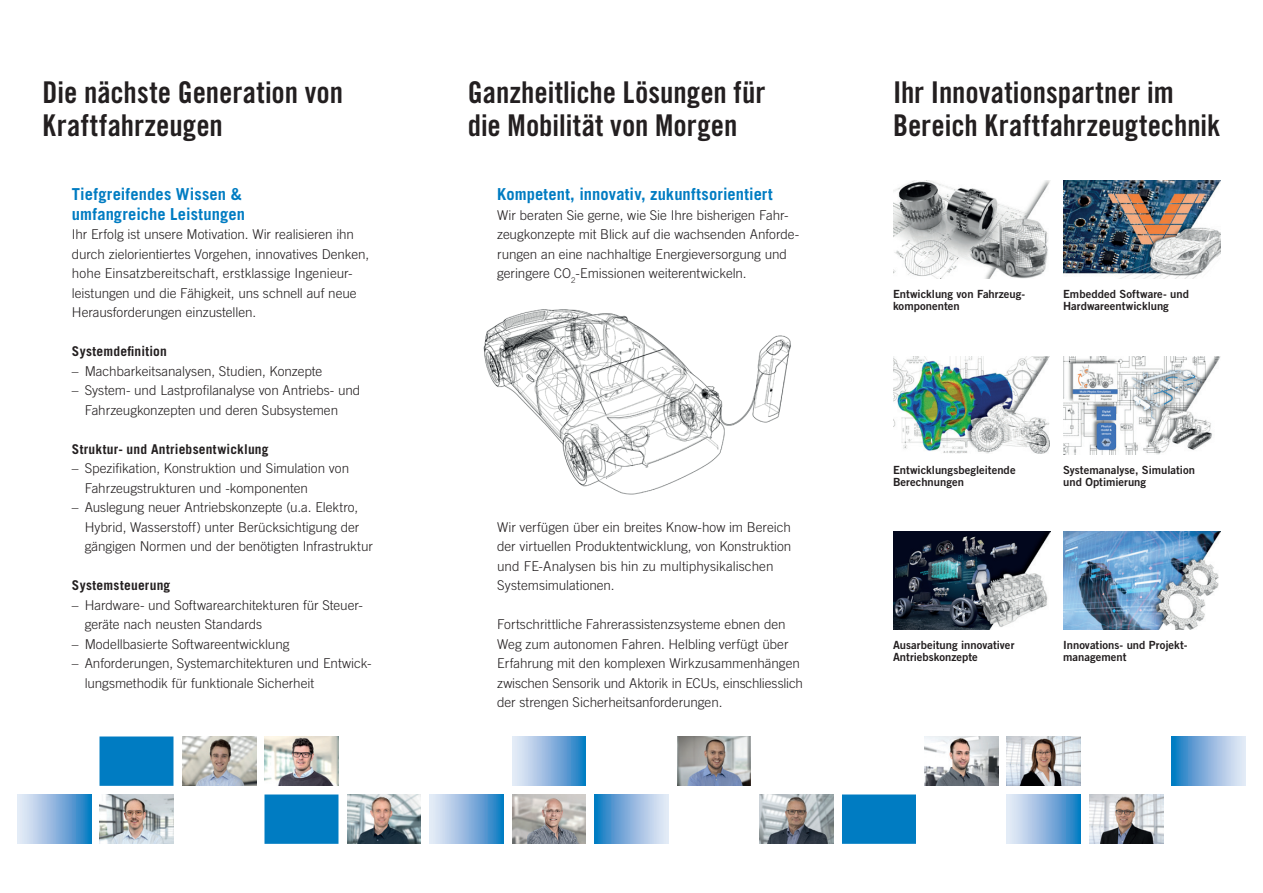
<style>
.page{position:relative;width:1263px;height:893px;background:#fff}
.page>*{position:absolute;margin:0;border:0;box-sizing:border-box;transform-origin:0 0}
.t1{font:30px/33px "Trade Gothic LT Bold Cond Twenty";color:#231f20}
.t2{font:700 16.5px/19.5px "Trade Gothic LT";letter-spacing:.005em;color:#007cc2}
.t3{font:300 13.5px/19.5px "Trade Gothic LT";letter-spacing:-.005em;color:#231f20}
.t4{font:700 13.5px "Trade Gothic LT";letter-spacing:.015em;color:#231f20}
.t5{font:11.25px/12.1px "Trade Gothic LT Bold Two";color:#231f20}
</style>
<div class="page">
<img style="left:893px;top:532px;width:157px;height:97px">
<img style="left:893px;top:356px;width:157px;height:98px">
<img style="left:893px;top:181px;width:157px;height:97px">
<img style="left:1063px;top:532px;width:157px;height:97px">
<img style="left:1063px;top:356px;width:157px;height:99px">
<img style="left:1063px;top:181px;width:157px;height:97px">
<svg style="left:1172px;top:736px;width:74px;height:50px;background:#85b3dd"></svg>
<div style="left:842px;top:794px;width:74px;height:50px;background:#007cc2"></div>
<img style="left:924px;top:736px;width:74px;height:50px">
<img style="left:1007px;top:736px;width:74px;height:50px">
<img style="left:483px;top:309px;width:308px;height:186px">
<svg style="left:594px;top:794px;width:74px;height:50px;background:#84b3dd"></svg>
<svg style="left:429px;top:794px;width:74px;height:50px;background:#8ab6de"></svg>
<svg style="left:17px;top:794px;width:74px;height:50px;background:#88b5de"></svg>
<svg style="left:512px;top:736px;width:74px;height:50px;background:#88b5de"></svg>
<img style="left:677px;top:736px;width:74px;height:50px">
<div style="left:264px;top:794px;width:74px;height:50px;background:#007cc2"></div>
<div style="left:99px;top:736px;width:74px;height:50px;background:#007cc2"></div>
<img style="left:99px;top:794px;width:74px;height:50px">
<img style="left:347px;top:794px;width:74px;height:50px">
<img style="left:264px;top:736px;width:74px;height:50px">
<img style="left:512px;top:794px;width:74px;height:50px">
<img style="left:759px;top:794px;width:74px;height:50px">
<img style="left:1090px;top:794px;width:74px;height:50px">
<img style="left:182px;top:736px;width:74px;height:50px">
<svg style="left:1007px;top:794px;width:74px;height:50px;background:#87b5de"></svg>
<h1 class="t1" style="left:43px;top:75px;width:302px">Die nächste Generation von<br>Kraftfahrzeugen</h1>
<p class="t2" style="left:72px;top:184px;width:175px">Tiefgreifendes Wissen &amp; umfangreiche Leistungen</p>
<p class="t3" style="left:72px;top:225px;width:299px">Ihr Erfolg ist unsere Motivation. Wir realisieren ihn durch zielorientiertes Vorgehen, innovatives Denken, hohe Einsatzbereitschaft, erstklassige Ingenieur&shy;leistungen und die Fähigkeit, uns schnell auf neue Herausforderungen einzustellen.</p>
<p class="t4" style="left:72px;top:343px;width:96px">Systemdefinition</p>
<p class="t3" style="left:72px;top:361px;width:252px">– Machbarkeitsanalysen, Studien, Konzepte</p>
<p class="t3" style="left:85px;top:381px;width:277px;text-indent:-13px">– System- und Lastprofilanalyse von Antriebs- und<br>Fahrzeugkonzepten und deren Subsystemen</p>
<p class="t4" style="left:72px;top:441px;width:198px">Struktur- und Antriebsentwicklung</p>
<p class="t3" style="left:85px;top:459px;width:266px;text-indent:-13px">– Spezifikation, Konstruktion und Simulation von<br>Fahrzeugstrukturen und -komponenten</p>
<p class="t3" style="left:85px;top:497px;width:290px;text-indent:-13px">– Auslegung neuer Antriebskonzepte (u.a. Elektro,<br>Hybrid, Wasserstoff) unter Berücksichtigung der gängigen Normen und der benötigten Infrastruktur</p>
<p class="t4" style="left:72px;top:577px;width:100px">Systemsteuerung</p>
<p class="t3" style="left:85px;top:595px;width:280px;text-indent:-13px">– Hardware- und Softwarearchitekturen für Steuer&shy;geräte nach neusten Standards</p>
<p class="t3" style="left:72px;top:634px;width:219px">– Modellbasierte Softwareentwicklung</p>
<p class="t3" style="left:85px;top:653px;width:289px;text-indent:-13px">– Anforderungen, Systemarchitekturen und Entwick&shy;lungsmethodik für funktionale Sicherheit</p>
<h1 class="t1" style="left:468px;top:75px;width:299px">Ganzheitliche Lösungen für die Mobilität von Morgen</h1>
<h1 class="t1" style="left:893px;top:75px;width:329px">Ihr Innovationspartner im<br>Bereich Kraftfahrzeugtechnik</h1>
<p class="t2" style="left:497px;top:184px;width:277px">Kompetent, innovativ, zukunftsorientiert</p>
<p class="t3" style="left:497px;top:205px;width:304px">Wir beraten Sie gerne, wie Sie Ihre bisherigen Fahr&shy;zeugkonzepte mit Blick auf die wachsenden Anforde&shy;rungen an eine nachhaltige Energieversorgung und geringere CO<sub>2</sub>-Emissionen weiterentwickeln.</p>
<p class="t3" style="left:497px;top:517px;width:296px">Wir verfügen über ein breites Know-how im Bereich der virtuellen Produktentwicklung, von Konstruktion und FE-Analysen bis hin zu multiphysikalischen Systemsimulationen.</p>
<p class="t3" style="left:497px;top:615px;width:307px">Fortschrittliche Fahrerassistenzsysteme ebnen den Weg zum autonomen Fahren. Helbling verfügt über Erfahrung mit den komplexen Wirkzusammenhängen zwischen Sensorik und Aktorik in ECUs, einschliesslich der strengen Sicherheitsanforderungen.</p>
<p class="t5" style="left:893px;top:288px;width:134px">Entwicklung von Fahrzeug&shy;komponenten</p>
<p class="t5" style="left:1063px;top:288px;width:127px">Embedded Software- und<br>Hardwareentwicklung</p>
<p class="t5" style="left:893px;top:463px;width:124px">Entwicklungsbegleitende<br>Berechnungen</p>
<p class="t5" style="left:1063px;top:463px;width:133px">Systemanalyse, Simulation und Optimierung</p>
<p class="t5" style="left:893px;top:638px;width:123px">Ausarbeitung innovativer<br>Antriebskonzepte</p>
<p class="t5" style="left:1063px;top:638px;width:126px">Innovations- und Projekt&shy;management</p>
</div>
